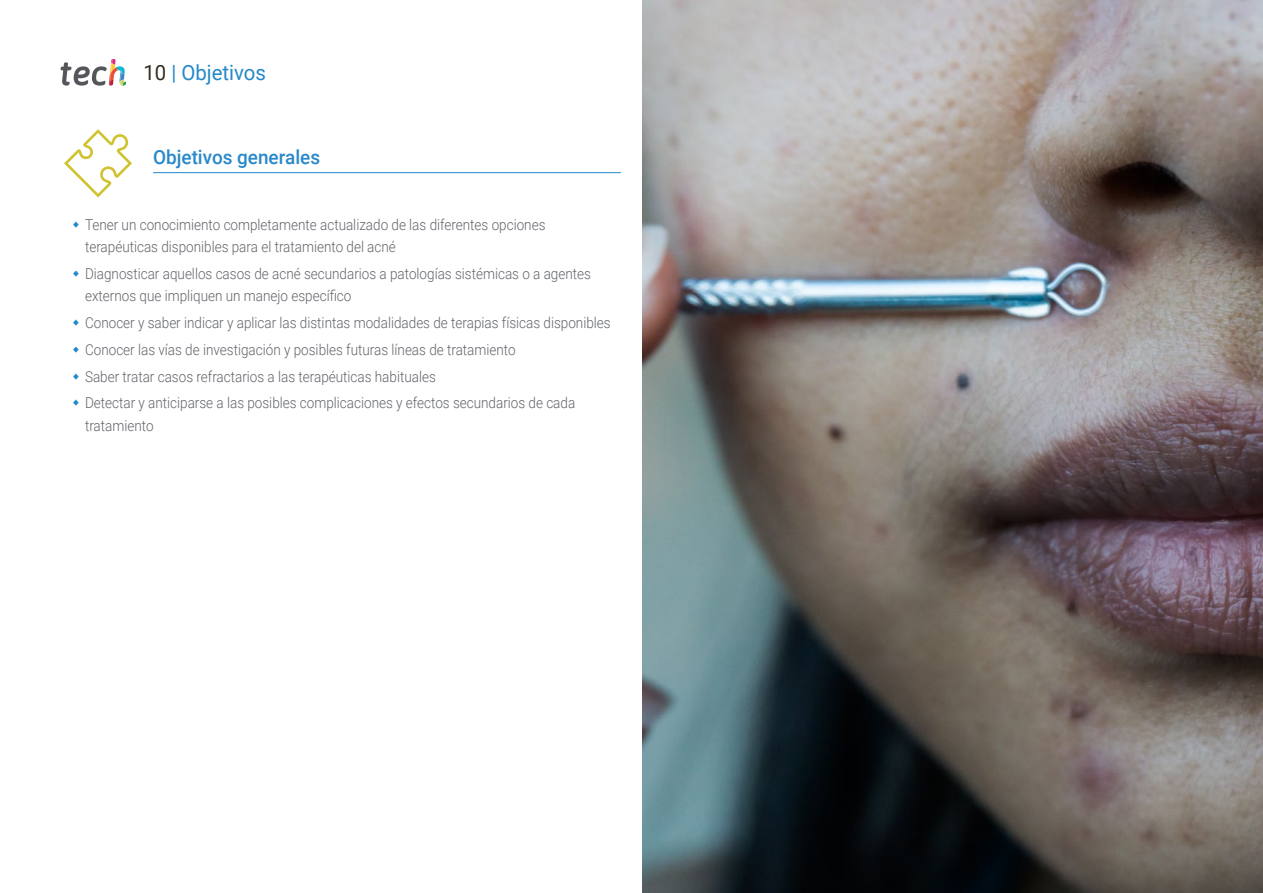
<style>
.page{position:relative;width:1263px;height:893px;background:#fff}
.page>*{position:absolute;margin:0;border:0;box-sizing:border-box;transform-origin:0 0}
.t1{font:21px "Roboto";color:#2488c9}
.t2{font:500 19.5px "Roboto";color:#2988c9}
.t3{font:300 15px/26.7px "Roboto";color:#61646a;scale:.9 1}
.s1{color:#312e20}
</style>
<div class="page">
<svg style="left:61px;top:59px;width:65px;height:27px"></svg>
<img style="left:642px;top:0;width:621px;height:893px">
<hr style="left:153px;top:172px;width:468px;height:1px;background:#2488c9">
<svg style="left:64px;top:129px;width:68px;height:68px"></svg>
<h1 class="t1" style="left:144px;top:57px;width:124px"><span class="s1">10</span> | Objetivos</h1>
<h2 class="t2" style="left:153px;top:144px;width:169px">Objetivos generales</h2>
<p class="t3" style="left:85px;top:213px;width:513px;line-height:22.5px">Tener un conocimiento completamente actualizado de las diferentes opciones terapéuticas disponibles para el tratamiento del acné</p>
<p class="t3" style="left:85px;top:262px;width:564px;line-height:22.5px">Diagnosticar aquellos casos de acné secundarios a patologías sistémicas o a agentes externos que impliquen un manejo específico</p>
<p class="t3" style="left:85px;top:309px;width:586px">Conocer y saber indicar y aplicar las distintas modalidades de terapias físicas disponibles Conocer las vías de investigación y posibles futuras líneas de tratamiento<br>Saber tratar casos refractarios a las terapéuticas habituales<br>Detectar y anticiparse a las posibles complicaciones y efectos secundarios de cada</p>
<p class="t3" style="left:85px;top:412px;width:78px">tratamiento</p>
</div>
